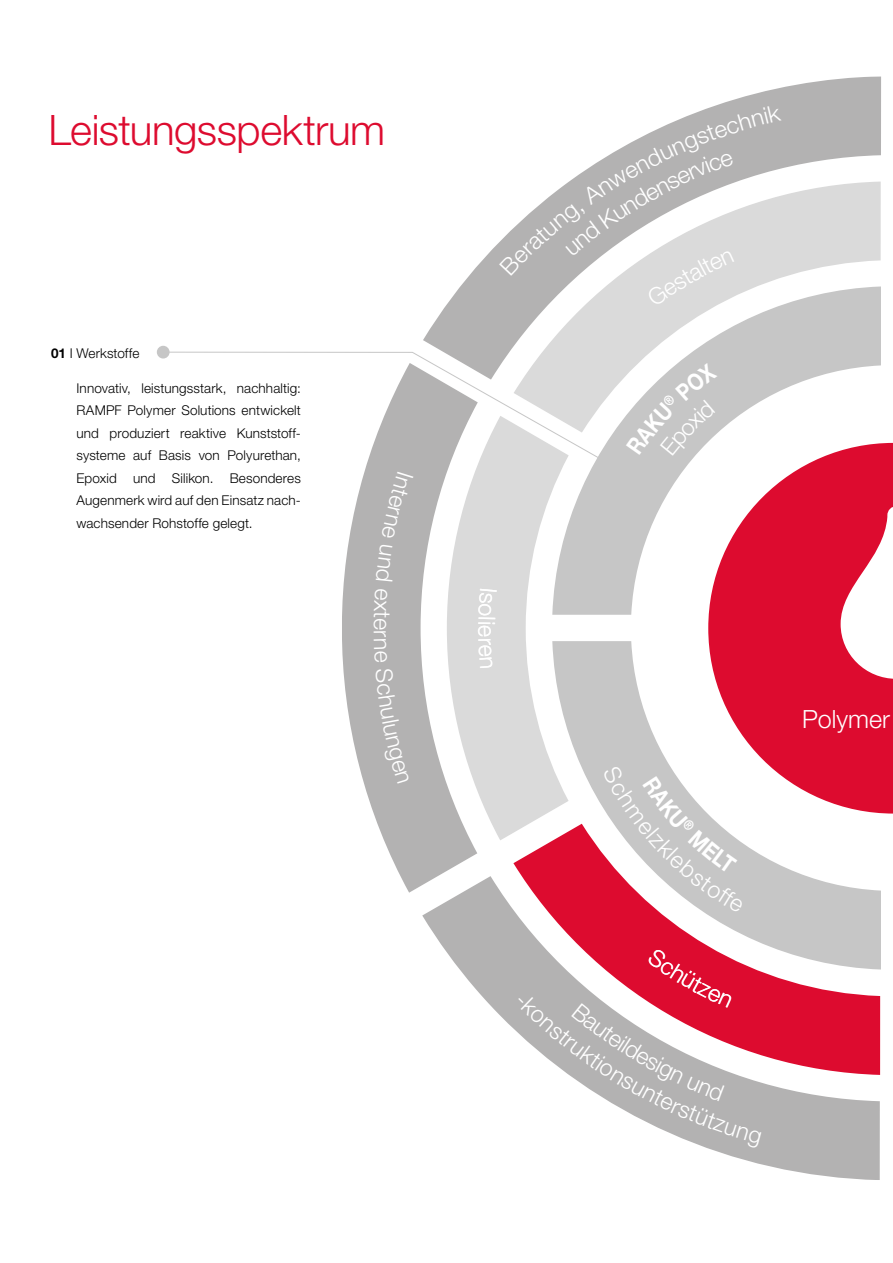
<style>
.page{position:relative;width:893px;height:1263px;background:#fff}
.page>*{position:absolute;margin:0;border:0;box-sizing:border-box;transform-origin:0 0}
.t1{font:300 42px "Helvetica Neue LT Pro";letter-spacing:-.01em;color:#dd0b2f}
.t2{font:300 25.05px "Helvetica Neue LT Std";color:#fff}
.t3{font:300 13.5px/22.5px "Helvetica Neue LT Pro";letter-spacing:.01em;color:#000;text-align:justify}
.s1{font-weight:700}
</style>
<div class="page">
<div style="left:708px;top:443px;width:185px;height:370px;background:#dd0b2f"></div>
<svg style="left:841px;top:506px;width:52px;height:173px"></svg>
<svg style="left:478px;top:461px;width:74px;height:379px;fill:#dadada"></svg>
<svg style="left:513px;top:824px;width:39px;height:52px"></svg>
<svg style="left:422px;top:876px;width:458px;height:304px"></svg>
<svg style="left:423px;top:76px;width:458px;height:275px"></svg>
<svg style="left:342px;top:461px;width:136px;height:432px"></svg>
<svg style="left:552px;top:286px;width:329px;height:329px"></svg>
<svg style="left:552px;top:641px;width:329px;height:328px"></svg>
<div style="left:157px;top:346px;width:13px;height:12px;background:#c6c6c6;border-radius:50%"></div>
<svg style="left:162px;top:351px;width:441px;height:110px"></svg>
<svg style="left:602px;top:765px;width:142px;height:148px"></svg>
<svg style="left:626px;top:362px;width:92px;height:93px"></svg>
<div style="left:478px;top:588px;width:19px;height:80px;background:#dadada"></div>
<svg style="left:519px;top:948px;width:242px;height:200px"></svg>
<div style="left:381px;top:472px;width:32px;height:67px;background:#b3b2b2"></div>
<svg style="left:376px;top:545px;width:18px;height:37px"></svg>
<svg style="left:373px;top:588px;width:17px;height:74px"></svg>
<div style="left:375px;top:668px;width:35px;height:116px;background:#b3b2b2"></div>
<svg style="left:499px;top:104px;width:283px;height:203px"></svg>
<h1 class="t1" style="left:48px;top:105px;width:338px">Leistungsspektrum</h1>
<p class="t3" style="left:51px;top:341px;width:90px"><span class="s1">01</span> I Werkstoffe</p>
<p class="t3" style="left:77px;top:376px;width:226px">Innovativ, leistungsstark, nachhaltig:<br>RAMPF Polymer Solutions entwickelt und produziert reaktive Kunststoff&shy;systeme auf Basis von Polyurethan, Epoxid und Silikon. Besonderes Augenmerk wird auf den Einsatz nach&shy;wachsender Rohstoffe gelegt.</p>
<h2 class="t2" style="left:802px;top:703px;width:89px">Polymer</h2>
</div>
